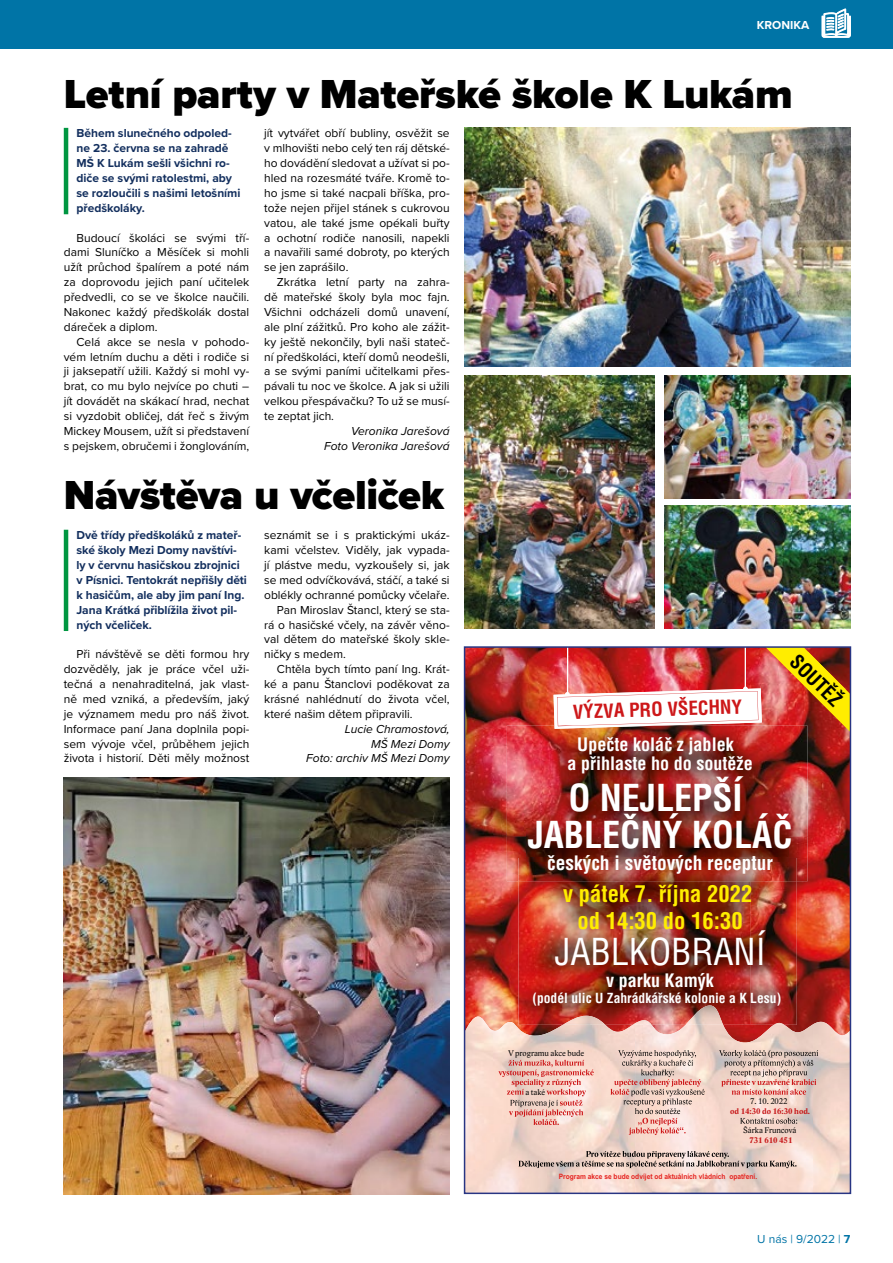
<style>
.page{position:relative;width:893px;height:1263px;background:#fff}
.page>*{position:absolute;margin:0;border:0;box-sizing:border-box;transform-origin:0 0}
.nadpis-01{font:900 42px "Proxima Nova";letter-spacing:-.01em;color:#000}
.t1{font:700 condensed 36.3px "Helvetica CE";color:#fff}
.t2{font:condensed 36.3px "Helvetica CE";color:#fff}
.t3{font:700 condensed 22.65px/26.1px "Helvetica CE";color:#ffed00;text-align:center}
.t4{font:700 condensed 19.35px "Helvetica CE";color:#fff}
.t5{font:700 condensed 19.35px "Helvetica CE";color:#000}
.t6{font:700 condensed 18.9px "Helvetica CE";color:#cd1719}
.t7{font:700 condensed 18.15px/18.3px "Helvetica CE";color:#fff;text-align:center}
.t8{font:700 condensed 13.65px "Helvetica CE";color:#fff}
.text{font:12px/14.9px "Proxima Nova";color:#000;text-align:justify}
.perex{font:700 12px/14.9px "Proxima Nova";letter-spacing:-.005em;color:#132f5e}
.podpis{font:italic 12px/14.9px "Proxima Nova";color:#000;text-align:right}
.t9{font:12px "Proxima Nova";color:#0074a6}
.t10{font:700 12px "Proxima Nova";color:#fff}
.t11{font:8.4px "Lido STF";color:#000}
.t12{font:700 8.4px "Lido STF";color:#c61618}
.t13{font:700 7.35px "Arial";color:#e52420;scale:.9 1}
.s1{font-weight:700}
</style>
<div class="page">
<div style="left:0;top:0;width:893px;height:48px;background:#0074a6"></div>
<svg style="left:822px;top:8px;width:29px;height:30px"></svg>
<hr style="left:64px;top:530px;width:4px;height:101px;background:#009641">
<img style="left:64px;top:777px;width:386px;height:417px">
<hr style="left:64px;top:128px;width:4px;height:86px;background:#009641">
<img style="left:465px;top:375px;width:189px;height:253px">
<img style="left:465px;top:128px;width:385px;height:239px">
<img style="left:665px;top:375px;width:185px;height:123px">
<img style="left:665px;top:506px;width:185px;height:122px">
<img style="left:467px;top:649px;width:381px;height:375px">
<img style="left:467px;top:1016px;width:168px;height:175px">
<img style="left:635px;top:1024px;width:178px;height:167px">
<img style="left:813px;top:1022px;width:35px;height:169px">
<svg style="left:498px;top:1060px;width:96px;height:65px;background:#ebb9b0"></svg>
<svg style="left:611px;top:1050px;width:94px;height:85px;background:#debdb4"></svg>
<svg style="left:719px;top:1050px;width:99px;height:45px;background:#d1afa7"></svg>
<svg style="left:740px;top:1118px;width:57px;height:6px"></svg>
<img style="left:507px;top:726px;width:301px;height:110px">
<img style="left:507px;top:836px;width:19px;height:45px">
<img style="left:788px;top:836px;width:20px;height:45px">
<img style="left:526px;top:828px;width:262px;height:30px">
<img style="left:518px;top:858px;width:279px;height:167px">
<img style="left:563px;top:1005px;width:221px;height:20px">
<img style="left:554px;top:649px;width:294px;height:90px">
<svg style="left:519px;top:1151px;width:277px;height:17px;background:#c3ada4"></svg>
<div style="left:464px;top:646px;width:387px;height:548px;border:2px solid #283583"></div>
<p class="t10" style="left:757px;top:16px;width:54px">KRONIKA</p>
<p class="nadpis-01" style="left:64px;top:62px;width:730px">Letní party v Mateřské škole K Lukám</p>
<p class="perex" style="left:77px;top:126px;width:165px">Během slunečného odpoled&shy;ne 23. června se na zahradě<br>MŠ K Lukám sešli všichni ro&shy;diče se svými ratolestmi, aby se rozloučili s našimi letošními předškoláky.</p>
<p class="text" style="left:64px;top:230px;width:187px;text-indent:13px">Budoucí školáci se svými tří&shy;dami Sluníčko a Měsíček si mohli užít průchod špalírem a poté nám za doprovodu jejich paní učitelek předvedli, co se ve školce naučili.<br>Nakonec každý předškolák dostal dáreček a diplom.</p>
<p class="text" style="left:64px;top:334px;width:187px;text-indent:13px">Celá akce se nesla v pohodo&shy;vém letním duchu a děti i rodiče si ji jaksepatří užili. Každý si mohl vy&shy;brat, co mu bylo nejvíce po chuti – jít dovádět na skákací hrad, nechat si vyzdobit obličej, dát řeč s živým Mickey Mousem, užít si představení s pejskem, obručemi i žonglováním,</p>
<p class="text" style="left:264px;top:125px;width:187px">jít vytvářet obří bubliny, osvěžit se v mlhovišti nebo celý ten ráj dětské&shy;ho dovádění sledovat a užívat si po&shy;hled na rozesmáté tváře. Kromě to&shy;ho jsme si také nacpali bříška, pro&shy;tože nejen přijel stánek s cukrovou vatou, ale také jsme opékali buřty a ochotní rodiče nanosili, napekli a navařili samé dobroty, po kterých se jen zaprášilo.</p>
<p class="text" style="left:264px;top:274px;width:187px;text-indent:13px">Zkrátka letní party na zahra&shy;dě mateřské školy byla moc fajn.<br>Všichni odcházeli domů unavení, ale plní zážitků. Pro koho ale zážit&shy;ky ještě nekončily, byli naši stateč&shy;ní předškoláci, kteří domů neodešli, a se svými paními učitelkami přes&shy;pávali tu noc ve školce. A jak si užili velkou přespávačku? To už se musí&shy;te zeptat jich.</p>
<p class="podpis" style="left:351px;top:423px;width:100px">Veronika Jarešová</p>
<p class="podpis" style="left:324px;top:438px;width:127px">Foto Veronika Jarešová</p>
<p class="nadpis-01" style="left:64px;top:464px;width:382px">Návštěva u včeliček</p>
<p class="perex" style="left:77px;top:527px;width:172px">Dvě třídy předškoláků z mateř&shy;ské školy Mezi Domy navštívi&shy;ly v červnu hasičskou zbrojnici v Písnici. Tentokrát nepřišly děti k hasičům, ale aby jim paní Ing.<br>Jana Krátká přiblížila život pil&shy;ných včeliček.</p>
<p class="text" style="left:64px;top:646px;width:187px;text-indent:13px">Při návštěvě se děti formou hry dozvěděly, jak je práce včel uži&shy;tečná a nenahraditelná, jak vlast&shy;ně med vzniká, a především, jaký je významem medu pro náš život.<br>Informace paní Jana doplnila popi&shy;sem vývoje včel, průběhem jejich života i historií. Děti měly možnost</p>
<p class="text" style="left:264px;top:527px;width:187px">seznámit se i s praktickými ukáz&shy;kami včelstev. Viděly, jak vypada&shy;jí plástve medu, vyzkoušely si, jak se med odvíčkovává, stáčí, a také si oblékly ochranné pomůcky včelaře.</p>
<p class="text" style="left:264px;top:602px;width:187px;text-indent:13px">Pan Miroslav Štancl, který se sta&shy;rá o hasičské včely, na závěr věno&shy;val dětem do mateřské školy skle&shy;ničky s medem.</p>
<p class="text" style="left:264px;top:661px;width:187px;text-indent:13px">Chtěla bych tímto paní Ing. Krát&shy;ké a panu Štanclovi poděkovat za krásné nahlédnutí do života včel, které našim dětem připravili.</p>
<p class="podpis" style="left:345px;top:721px;width:106px">Lucie Chramostová,<br>MŠ Mezi Domy</p>
<p class="podpis" style="left:306px;top:750px;width:145px">Foto: archiv MŠ Mezi Domy</p>
<p class="t5" style="left:802px;top:649px;width:65px;rotate:45deg">SOUTĚŽ</p>
<p class="t6" style="left:572px;top:700px;width:171px;rotate:-2deg">VÝZVA PRO VŠECHNY</p>
<p class="t7" style="left:567px;top:735px;width:187px">Upečte koláč z jablek<br>a přihlaste ho do soutěže</p>
<p class="t1" style="left:568px;top:775px;width:176px">O NEJLEPŠÍ</p>
<p class="t1" style="left:528px;top:812px;width:266px">JABLEČNÝ KOLÁČ</p>
<p class="t4" style="left:547px;top:851px;width:227px">českých i světových receptur</p>
<p class="t3" style="left:563px;top:881px;width:191px">v pátek 7. října 2022 od 14:30 do 16:30</p>
<p class="t2" style="left:554px;top:929px;width:213px">JABLKOBRANÍ</p>
<p class="t7" style="left:606px;top:971px;width:109px">v parku Kamýk</p>
<p class="t8" style="left:532px;top:989px;width:250px">(podél ulic U Zahrádkářské kolonie a K Lesu)</p>
<p class="t11" style="left:508px;top:1049px;width:77px">V programu akce bude</p>
<p class="t11" style="left:525px;top:1087px;width:21px">a také</p>
<p class="t11" style="left:750px;top:1097px;width:39px">7. 10. 2022</p>
<p class="t12" style="left:730px;top:1106px;width:81px">od 14:30 do 16:30 hod.</p>
<p class="t12" style="left:749px;top:1136px;width:44px">731 610 451</p>
<p class="t11" style="left:743px;top:1126px;width:55px">Šárka Fruncová</p>
<p class="t13" style="left:559px;top:1172px;width:222px">Program akce se bude odvíjet od aktuálních vládních opatření.</p>
<p class="t9" style="left:757px;top:1230px;width:95px">U nás | 9/2022 | <span class="s1">7</span></p>
</div>
